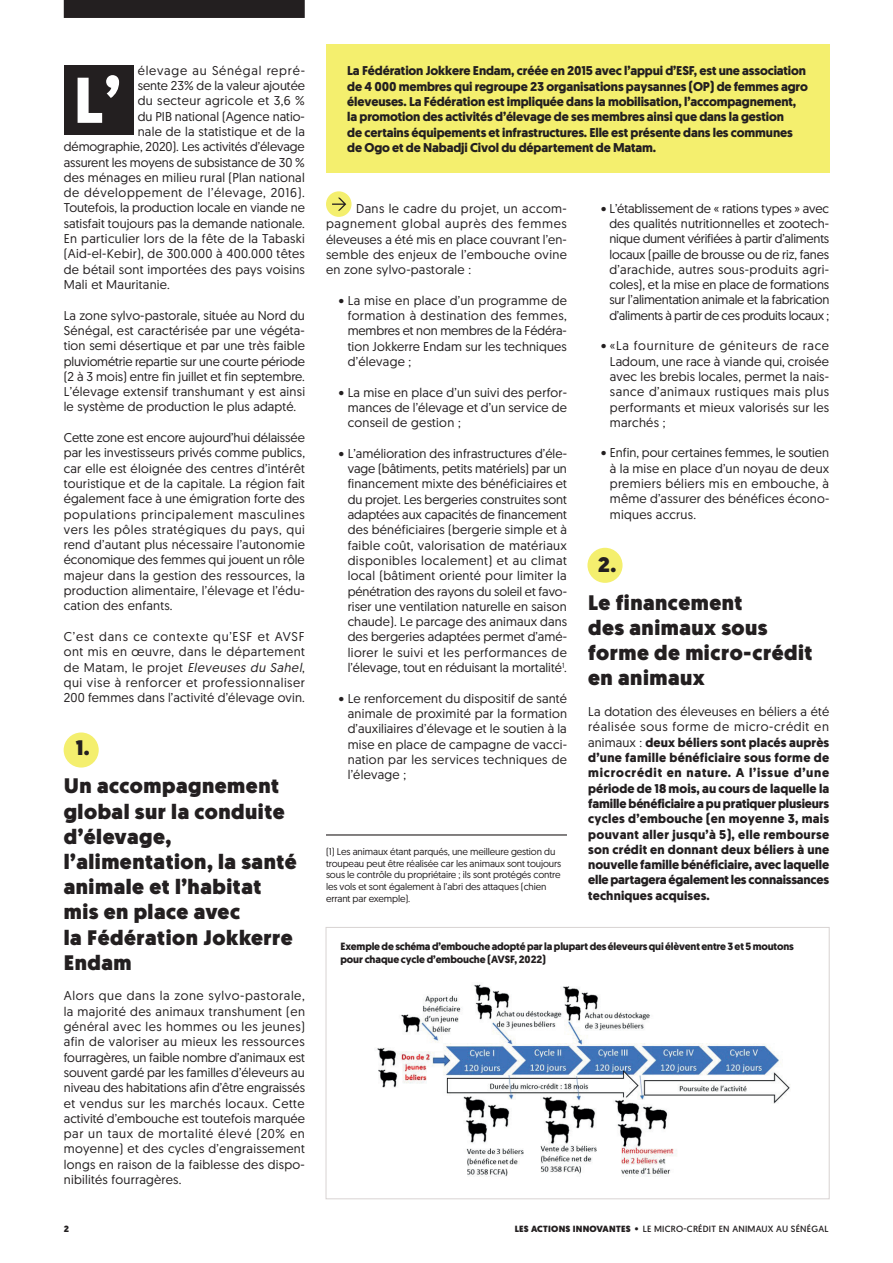
<style>
.page{position:relative;width:893px;height:1263px;background:#fff}
.page>*{position:absolute;margin:0;border:0;box-sizing:border-box;transform-origin:0 0}
.t1{font:700 64.5px "Geomanist";color:#fff}
.t2{font:900 21px/25.2px "Geomanist";letter-spacing:.025em;color:#231f20}
.t3{font:12.75px/15.3px "Geomanist";letter-spacing:.02em;color:#231f20;text-align:justify}
.t4{font:700 12.75px/15.3px "Geomanist";letter-spacing:-.01em;color:#231f20;text-align:justify}
.t5{font:12.75px "Geomanist";color:#231f20}
.t6{font:12.75px "Geomanist";letter-spacing:-.005em;color:#231f20}
.t7{font:12.75px "Geomanist";letter-spacing:.05em;color:#231f20}
.t8{font:12.75px "Geomanist";letter-spacing:.06em;color:#231f20}
.t9{font:700 10.5px/12.6px "Geomanist";letter-spacing:-.015em;color:#231f20}
.t10{font:9.75px/11.7px "Geomanist";letter-spacing:-.01em;color:#231f20}
.t11{font:9px "Geomanist";letter-spacing:.025em;color:#231f20}
.t12{font:900 9px "Geomanist";color:#231f20}
.s1{font-style:italic}
.s2{font-weight:400}
.s3{font-weight:900}
</style>
<div class="page">
<div style="left:64px;top:0;width:241px;height:18px;background:#231f20"></div>
<div style="left:64px;top:732px;width:35px;height:35px;background:#f4ef6e;border-radius:50%"></div>
<div style="left:587px;top:548px;width:36px;height:35px;background:#f4ef6e;border-radius:50%"></div>
<div style="left:64px;top:65px;width:69px;height:70px;background:#231f20"></div>
<div style="left:326px;top:191px;width:25px;height:26px;background:#f4ef6e;border-radius:50%"></div>
<svg style="left:332px;top:198px;width:14px;height:13px"></svg>
<div style="left:326px;top:45px;width:503px;height:128px;background:#f4ef6e"></div>
<img style="left:377px;top:984px;width:413px;height:193px">
<div style="left:326px;top:927px;width:504px;height:272px;border:1px solid #d8d3d2"></div>
<hr style="left:326px;top:834px;width:241px;height:1px;background:#231f20">
<p class="t8" style="left:138px;top:62px;width:169px">élevage au Sénégal repré-</p>
<p class="t5" style="left:138px;top:77px;width:169px">sente 23% de la valeur ajoutée</p>
<p class="t3" style="left:138px;top:93px;width:169px">du secteur agricole et 3,6 %</p>
<p class="t5" style="left:138px;top:108px;width:169px">du PIB national (Agence natio-</p>
<p class="t3" style="left:138px;top:123px;width:169px">nale de la statistique et de la</p>
<p class="t6" style="left:64px;top:139px;width:243px">démographie, 2020). Les activités d’élevage</p>
<p class="t6" style="left:64px;top:154px;width:243px">assurent les moyens de subsistance de 30 %</p>
<p class="t3" style="left:64px;top:169px;width:242px">des ménages en milieu rural (Plan national</p>
<p class="t7" style="left:64px;top:184px;width:243px">de développement de l’élevage, 2016).</p>
<p class="t5" style="left:64px;top:200px;width:243px">Toutefois, la production locale en viande ne</p>
<p class="t3" style="left:64px;top:215px;width:243px">satisfait toujours pas la demande nationale.</p>
<p class="t3" style="left:64px;top:231px;width:243px">En particulier lors de la fête de la Tabaski</p>
<p class="t3" style="left:64px;top:246px;width:243px">(Aid-el-Kebir), de 300.000 à 400.000 têtes</p>
<p class="t3" style="left:64px;top:261px;width:243px">de bétail sont importées des pays voisins</p>
<p class="t3" style="left:64px;top:276px;width:108px">Mali et Mauritanie.</p>
<p class="t3" style="left:64px;top:307px;width:243px">La zone sylvo-pastorale, située au Nord du Sénégal, est caractérisée par une végéta&shy;tion semi désertique et par une très faible pluviométrie repartie sur une courte période (2 à 3 mois) entre fin juillet et fin septembre.<br>L’élevage extensif transhumant y est ainsi le système de production le plus adapté.</p>
<p class="t3" style="left:64px;top:429px;width:243px">Cette zone est encore aujourd’hui délaissée par les investisseurs privés comme publics, car elle est éloignée des centres d’intérêt touristique et de la capitale. La région fait également face à une émigration forte des populations principalement masculines vers les pôles stratégiques du pays, qui rend d’autant plus nécessaire l’autonomie économique des femmes qui jouent un rôle majeur dans la gestion des ressources, la production alimentaire, l’élevage et l’édu&shy;cation des enfants.</p>
<p class="t3" style="left:64px;top:628px;width:243px">C’est dans ce contexte qu’ESF et AVSF ont mis en œuvre, dans le département d e M a t a m , l e p r oj e t <span class="s1">Eleveuses du Sahel</span>, qui vise à renforcer et professionnaliser 200 femmes dans l’activité d’élevage ovin.</p>
<h2 class="t2" style="left:64px;top:729px;width:217px;line-height:38px;text-indent:12px">1.<br>Un accompagnement</h2>
<h2 class="t2" style="left:64px;top:799px;width:235px">global sur la conduite d’élevage, l’alimentation, la santé animale et l’habitat mis en place avec<br>la Fédération Jokkerre<br>Endam</h2>
<p class="t3" style="left:64px;top:988px;width:243px">Alors que dans la zone sylvo-pastorale, la majorité des animaux transhument (en général avec les hommes ou les jeunes) afin de valoriser au mieux les ressources fourragères, un faible nombre d’animaux est souvent gardé par les familles d’éleveurs au niveau des habitations afin d’être engraissés et vendus sur les marchés locaux. Cette activité d’embouche est toutefois marquée par un taux de mortalité élevé (20% en moyenne) et des cycles d’engraissement longs en raison de la faiblesse des dispo&shy;nibilités fourragères.</p>
<h1 class="t1" style="left:74px;top:57px;width:48px">L’</h1>
<p class="t4" style="left:347px;top:63px;width:462px;text-align:left">La Fédération Jokkere Endam, créée en 2015 avec l’appui d’ESF, est une association de 4 000 membres qui regroupe 23 organisations paysannes (OP) de femmes agro éleveuses. La Fédération est impliquée dans la mobilisation, l’accompagnement, la promotion des activités d’élevage de ses membres ainsi que dans la gestion<br>de certains équipements et infrastructures. Elle est présente dans les communes de Ogo et de Nabadji Civol du département de Matam.</p>
<p class="t3" style="left:326px;top:200px;width:242px;text-indent:30px">Dans le cadre du projet, un accom&shy;pagnement global auprès des femmes éleveuses a été mis en place couvrant l’en&shy;semble des enjeux de l’embouche ovine en zone sylvo-pastorale :</p>
<p class="t3" style="left:348px;top:292px;width:221px;text-indent:-9px">• La mise en place d’un programme de formation à destination des femmes, membres et non membres de la Fédéra&shy;tion Jokkerre Endam sur les techniques d’élevage ;</p>
<p class="t3" style="left:348px;top:384px;width:221px;text-indent:-9px">• La mise en place d’un suivi des perfor&shy;mances de l’élevage et d’un service de conseil de gestion ;</p>
<p class="t3" style="left:348px;top:445px;width:221px;text-indent:-9px">• L’amélioration des infrastructures d’éle&shy;vage (bâtiments, petits matériels) par un financement mixte des bénéficiaires et du projet. Les bergeries construites sont adaptées aux capacités de financement des bénéficiaires (bergerie simple et à faible coût, valorisation de matériaux disponibles localement) et au climat local (bâtiment orienté pour limiter la pénétration des rayons du soleil et favo&shy;riser une ventilation naturelle en saison chaude). Le parcage des animaux dans des bergeries adaptées permet d’amé&shy;liorer le suivi et les performances de l’élevage, tout en réduisant la mortalité<sup>1</sup>.</p>
<p class="t3" style="left:348px;top:690px;width:221px;text-indent:-9px">• Le renforcement du dispositif de santé animale de proximité par la formation d’auxiliaires d’élevage et le soutien à la mise en place de campagne de vacci&shy;nation par les services techniques de l’élevage ;</p>
<p class="t10" style="left:326px;top:845px;width:237px">(1) Les animaux étant parqués, une meilleure gestion du troupeau peut être réalisée car les animaux sont toujours sous le contrôle du propriétaire ; ils sont protégés contre les vols et sont également à l’abri des attaques (chien errant par exemple).</p>
<p class="t3" style="left:609px;top:200px;width:221px;text-indent:-8px">• L’établissement de « rations types » avec des qualités nutritionnelles et zootech&shy;nique dument vérifiées à partir d’aliments locaux (paille de brousse ou de riz, fanes d’arachide, autres sous-produits agri&shy;coles), et la mise en place de formations sur l’alimentation animale et la fabrication d’aliments à partir de ces produits locaux ;</p>
<p class="t3" style="left:610px;top:338px;width:221px;text-indent:-9px">• «La fourniture de géniteurs de race Ladoum, une race à viande qui, croisée avec les brebis locales, permet la nais&shy;sance d’animaux rustiques mais plus performants et mieux valorisés sur les marchés ;</p>
<p class="t3" style="left:610px;top:445px;width:221px;text-indent:-9px">• Enfin, pour certaines femmes, le soutien à la mise en place d’un noyau de deux premiers béliers mis en embouche, à même d’assurer des bénéfices écono&shy;miques accrus.</p>
<h2 class="t2" style="left:588px;top:546px;width:156px;line-height:38px;text-indent:9px">2.<br>Le financement</h2>
<h2 class="t2" style="left:588px;top:615px;width:226px">des animaux sous forme de micro-crédit en animaux</h2>
<p class="t4" style="left:588px;top:704px;width:243px"><span class="s2">La dotation des éleveuses en béliers a été réalisée sous forme de micro-crédit en animaux :</span> deux béliers sont placés auprès d’une famille bénéficiaire sous forme de microcrédit en nature. A l’issue d’une période de 18 mois, au cours de laquelle la famille bénéficiaire a pu pratiquer plusieurs cycles d’embouche (en moyenne 3, mais pouvant aller jusqu’à 5), elle rembourse son crédit en donnant deux béliers à une nouvelle famille bénéficiaire, avec laquelle elle partagera également les connaissances techniques acquises.</p>
<p class="t9" style="left:340px;top:940px;width:455px">Exemple de schéma d’embouche adopté par la plupart des éleveurs qui élèvent entre 3 et 5 moutons pour chaque cycle d’embouche (AVSF, 2022)</p>
<p class="t12" style="left:64px;top:1222px;width:7px">2</p>
<p class="t11" style="left:515px;top:1223px;width:315px"><span class="s3">LES ACTIONS INNOVANTES •</span> LE MICRO-CRÉDIT EN ANIMAUX AU SÉNÉGAL</p>
</div>
